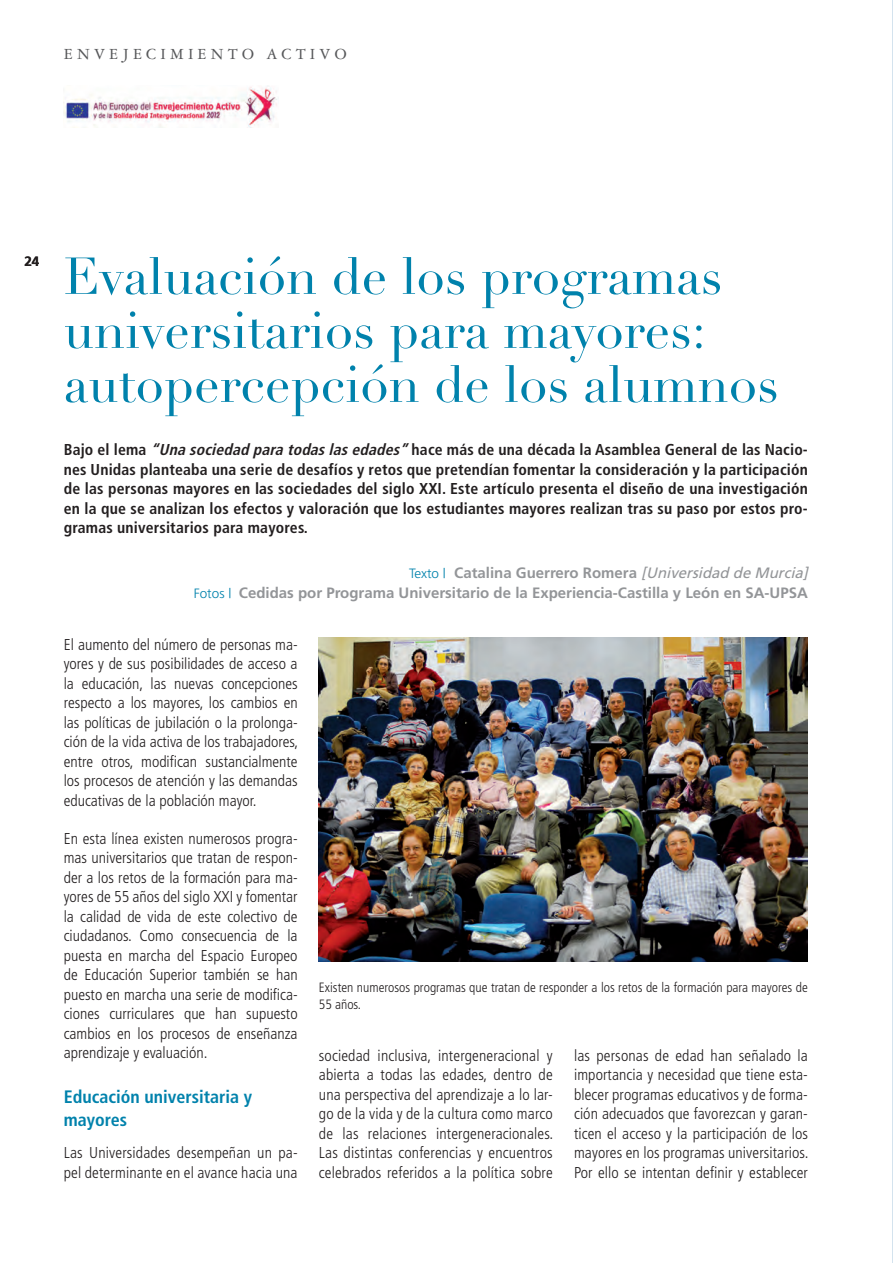
<style>
.page{position:relative;width:893px;height:1263px;background:#fff}
.page>*{position:absolute;margin:0;border:0;box-sizing:border-box;transform-origin:0 0}
.TITULO{font:51px/54px "Didot LH";color:#0082ac}
.LADILLO_minuscula{font:700 condensed 18px/22.5px "Frutiger";color:#0082ac}
.t1{font:16.5px "Garamond Three";letter-spacing:.25em;color:#57585a}
.TEXTO{font:300 condensed 15.75px/19.5px "Frutiger";letter-spacing:.005em;color:#231f20;text-align:justify}
.ENTRADILLA{font:700 condensed 15.75px/19.5px "Frutiger";letter-spacing:.01em;color:#231f20;text-align:justify}
.AUTORES{font:700 15px/19.5px "Frutiger";color:#939598;text-align:right}
.PIE_DE_FOTO{font:300 condensed 13.5px/16.5px "Frutiger";color:#231f20}
.t2{font:700 13.5px "Frutiger";color:#231f20}
.s1{font-style:italic}
.s2{font-weight:300;font-size:13.5px;color:#0082ac}
.s3{font-weight:400;font-style:italic}
</style>
<div class="page">
<img style="left:64px;top:87px;width:213px;height:41px">
<img style="left:319px;top:638px;width:489px;height:323px">
<p class="t1" style="left:64px;top:45px;width:284px">ENVEJECIMIENTO ACTIVO</p>
<p class="t2" style="left:24px;top:253px;width:17px">24</p>
<p class="TITULO" style="left:64px;top:250px;width:716px">Evaluación de los programas universitarios para mayores: autopercepción de los alumnos</p>
<p class="ENTRADILLA" style="left:64px;top:440px;width:746px">Bajo el lema <span class="s1">“Una sociedad para todaslasedades”</span> hace más de una década la Asamblea General de las Nacio&shy;nes Unidas planteaba una serie de desafíos y retos que pretendían fomentar la consideración y la participación de las personas mayores en las sociedades del siglo XXI. Este artículo presenta el diseño de una investigación en la que se analizan los efectos y valoración que los estudiantes mayores realizan tras su paso por estos pro&shy;gramas universitarios para mayores.</p>
<p class="AUTORES" style="left:194px;top:563px;width:620px"><span class="s2">Texto |</span> Catalina Guerrero Romera <span class="s3">[Universidad de Murcia]<br></span><span class="s2">Fotos |</span> Cedidas por Programa Universitario de la Experiencia-Castilla y León en SA-UPSA</p>
<p class="TEXTO" style="left:64px;top:635px;width:236px">El aumento del número de personas ma&shy;yores y de sus posibilidades de acceso a la educación, las nuevas concepciones respecto a los mayores, los cambios en las políticas de jubilación o la prolonga&shy;ción de la vida activa de los trabajadores, entre otros, modifican sustancialmente los procesos de atención y las demandas educativas de la población mayor.</p>
<p class="TEXTO" style="left:64px;top:829px;width:235px">En esta línea existen numerosos progra&shy;mas universitarios que tratan de respon&shy;der a los retos de la formación para ma&shy;yores de 55 años del siglo XXI y fomentar la calidad de vida de este colectivo de ciudadanos. Como consecuencia de la puesta en marcha del Espacio Europeo de Educación Superior también se han puesto en marcha una serie de modifica&shy;ciones curriculares que han supuesto cambios en los procesos de enseñanza aprendizaje y evaluación.</p>
<p class="LADILLO_minuscula" style="left:64px;top:1086px;width:190px">Educación universitaria y mayores</p>
<p class="TEXTO" style="left:64px;top:1143px;width:235px">Las Universidades desempeñan un pa&shy;pel determinante en el avance hacia una</p>
<p class="PIE_DE_FOTO" style="left:319px;top:980px;width:490px">Existen numerosos programas que tratan de responder a los retos de la formación para mayores de<br>55 años.</p>
<p class="TEXTO" style="left:319px;top:1046px;width:236px">sociedad inclusiva, intergeneracional y abierta a todas las edades, dentro de una perspectiva del aprendizaje a lo lar&shy;go de la vida y de la cultura como marco de las relaciones intergeneracionales.<br>Las distintas conferencias y encuentros celebrados referidos a la política sobre</p>
<p class="TEXTO" style="left:574px;top:1046px;width:236px">las personas de edad han señalado la importancia y necesidad que tiene esta&shy;blecer programas educativos y de forma&shy;ción adecuados que favorezcan y garan&shy;ticen el acceso y la participación de los mayores en los programas universitarios.<br>Por ello se intentan definir y establecer</p>
</div>
